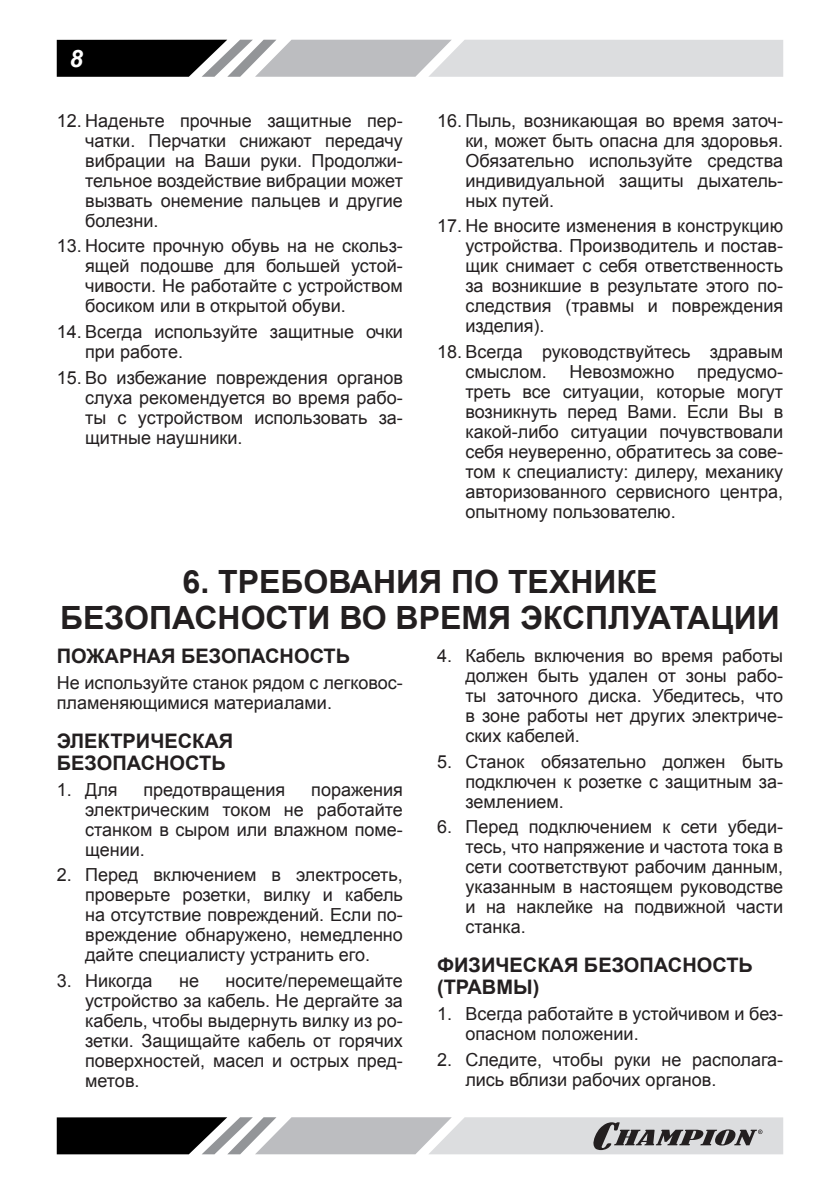
<style>
.page{position:relative;width:840px;height:1191px;background:#fff}
.page>*{position:absolute;margin:0;border:0;box-sizing:border-box;transform-origin:0 0}
.Заголовок_1{font:700 32px/36px "Arial";color:#231f20;text-align:center}
.t1{font:italic 700 24px "Arial";color:#fff}
.Заголовок2{font:700 20px/22px "Arial";color:#231f20}
.Текст_список{font:18px/20px "Arial";color:#231f20;text-align:justify}
.Текст_основной{font:18px/20px "Arial";color:#231f20}
</style>
<div class="page">
<svg style="left:57px;top:40px;width:725px;height:37px;background:#a7a8a9"></svg>
<svg style="left:57px;top:1117px;width:725px;height:37px;background:#9c9c9e"></svg>
<h2 class="t1" style="left:70px;top:42px;width:15px">8</h2>
<p class="Текст_список" style="left:85px;top:110px;width:319px;text-indent:-28px">12. Наденьте прочные защитные пер&shy;чатки. Перчатки снижают передачу вибрации на Ваши руки. Продолжи&shy;тельное воздействие вибрации может вызвать онемение пальцев и другие болезни.</p>
<p class="Текст_список" style="left:85px;top:236px;width:319px;text-indent:-28px">13. Носите прочную обувь на не скольз&shy;ящей подошве для большей устой&shy;чивости. Не работайте с устройством босиком или в открытой обуви.</p>
<p class="Текст_список" style="left:85px;top:322px;width:319px;text-indent:-28px">14. Всегда используйте защитные очки при работе.</p>
<p class="Текст_список" style="left:85px;top:367px;width:319px;text-indent:-28px">15. Во избежание повреждения органов слуха рекомендуется во время рабо&shy;ты с устройством использовать за&shy;щитные наушники.</p>
<p class="Текст_список" style="left:465px;top:110px;width:319px;text-indent:-28px">16. Пыль, возникающая во время заточ&shy;ки, может быть опасна для здоровья.<br>Обязательно используйте средства индивидуальной защиты дыхатель&shy;ных путей.</p>
<p class="Текст_список" style="left:465px;top:216px;width:319px;text-indent:-28px">17. Не вносите изменения в конструкцию устройства. Производитель и постав&shy;щик снимает с себя ответственность за возникшие в результате этого по&shy;следствия (травмы и повреждения изделия).</p>
<p class="Текст_список" style="left:465px;top:342px;width:319px;text-indent:-28px">18. Всегда руководствуйтесь здравым смыслом.</p>
<p class="Текст_список" style="left:569px;top:362px;width:106px">Невозможно</p>
<p class="Текст_список" style="left:465px;top:362px;width:319px;text-indent:231px">предусмо&shy;треть все ситуации, которые могут возникнуть перед Вами. Если Вы в какой-либо ситуации почувствовали себя неуверенно, обратитесь за сове&shy;том к специалисту: дилеру, механику авторизованного сервисного центра, опытному пользователю.</p>
<p class="Заголовок_1" style="left:60px;top:564px;width:720px">6. ТРЕБОВАНИЯ ПО ТЕХНИКЕ<br>БЕЗОПАСНОСТИ ВО ВРЕМЯ ЭКСПЛУАТАЦИИ</p>
<p class="Заголовок2" style="left:57px;top:646px;width:295px">ПОЖАРНАЯ БЕЗОПАСНОСТЬ</p>
<p class="Текст_основной" style="left:57px;top:673px;width:347px">Не используйте станок рядом с легковос&shy;пламеняющимися материалами.</p>
<p class="Заголовок2" style="left:57px;top:730px;width:178px">ЭЛЕКТРИЧЕСКАЯ<br>БЕЗОПАСНОСТЬ</p>
<p class="Текст_список" style="left:57px;top:779px;width:62px">1. Для</p>
<p class="Текст_список" style="left:143px;top:779px;width:143px">предотвращения</p>
<p class="Текст_список" style="left:465px;top:646px;width:319px;text-indent:-28px">4. Кабель включения во время работы должен быть удален от зоны рабо&shy;ты заточного диска. Убедитесь, что в зоне работы нет других электриче&shy;ских кабелей.</p>
<p class="Текст_список" style="left:465px;top:751px;width:319px;text-indent:-28px">5. Станок обязательно должен быть подключен к розетке с защитным за&shy;землением.</p>
<p class="Текст_список" style="left:465px;top:817px;width:319px;text-indent:-28px">6. Перед подключением к сети убеди&shy;тесь, что напряжение и частота тока в сети соответствуют рабочим данным, указанным в настоящем руководстве и на наклейке на подвижной части станка.</p>
<p class="Заголовок2" style="left:437px;top:955px;width:317px">ФИЗИЧЕСКАЯ БЕЗОПАСНОСТЬ (ТРАВМЫ)</p>
<p class="Текст_список" style="left:465px;top:1004px;width:319px;text-indent:-28px">1. Всегда работайте в устойчивом и без&shy;опасном положении.</p>
<p class="Текст_список" style="left:465px;top:1049px;width:319px;text-indent:-28px">2. Следите, чтобы руки не располага&shy;лись вблизи рабочих органов.</p>
<p class="Текст_список" style="left:85px;top:779px;width:319px;text-indent:226px">поражения электрическим током не работайте станком в сыром или влажном поме&shy;щении.</p>
<p class="Текст_список" style="left:85px;top:865px;width:319px;text-indent:-28px">2. Перед включением в электросеть, проверьте розетки, вилку и кабель на отсутствие повреждений. Если по&shy;вреждение обнаружено, немедленно дайте специалисту устранить его.</p>
<p class="Текст_список" style="left:57px;top:971px;width:97px">3. Никогда</p>
<p class="Текст_список" style="left:179px;top:971px;width:21px">не</p>
<p class="Текст_список" style="left:85px;top:971px;width:319px;text-indent:140px">носите/перемещайте устройство за кабель. Не дергайте за кабель, чтобы выдернуть вилку из ро&shy;зетки. Защищайте кабель от горячих поверхностей, масел и острых пред&shy;метов.</p>
</div>
